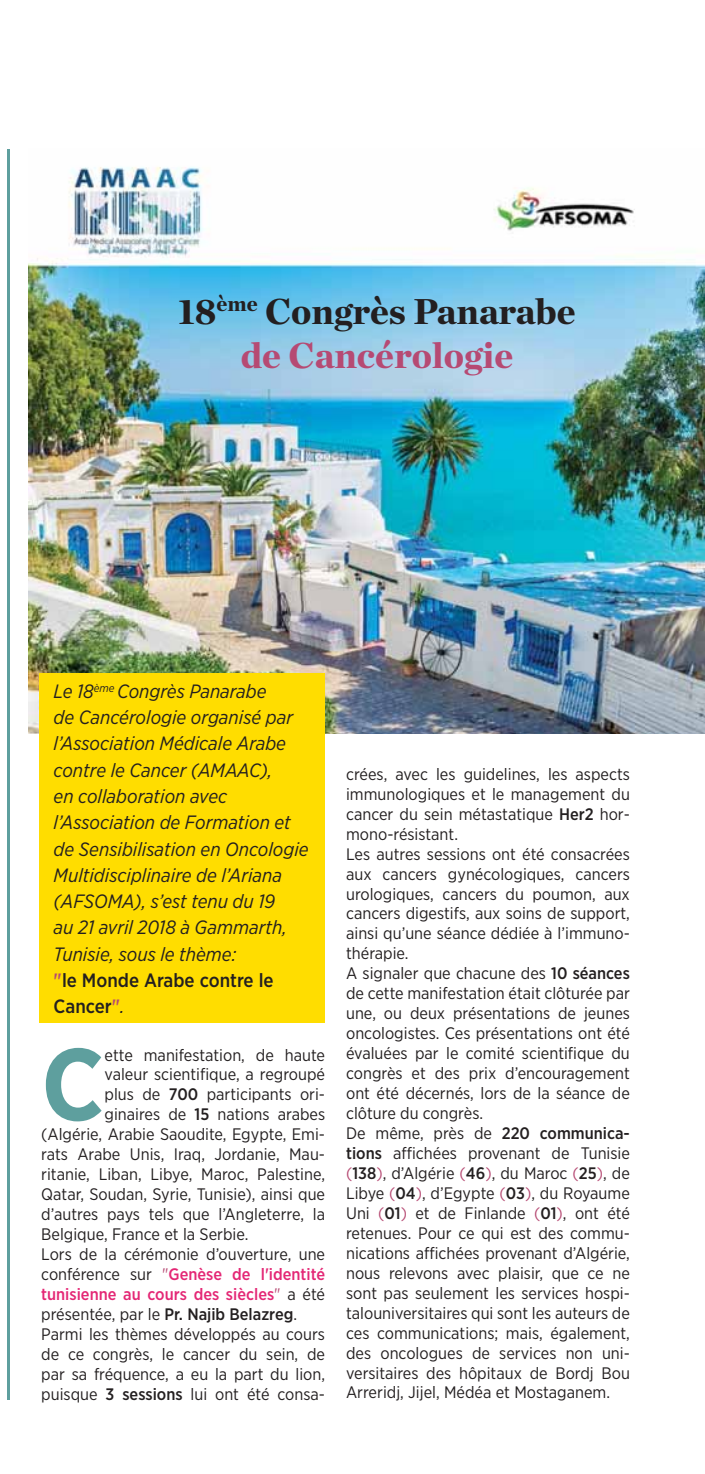
<style>
.page{position:relative;width:705px;height:1474px;background:#fff}
.page>*{position:absolute;margin:0;border:0;box-sizing:border-box;transform-origin:0 0}
.t1{font:700 102.2px "Gotham Narrow";color:#5e9f9e}
.t2{font:900 36.75px/44.1px "Chronicle Deck";color:#231f20;text-align:center}
.t3{font:italic 19.25px/26.2px "Gotham Narrow";color:#231f20}
.t4{font:16.62px/19.9px "Gotham Narrow";color:#231f20}
.t5{font:500 16.62px "Gotham Narrow";color:#e42775}
.s1{color:#b64a73}
.s2{font-weight:500;font-style:normal;color:#b64a73}
.s3{font-weight:500;font-style:normal}
.s4{font-weight:500}
.s5{font-weight:400;color:#231f20}
.s6{font-weight:400;color:#b64a73}
</style>
<div class="page">
<hr style="left:7px;top:149px;width:3px;height:1250px;background:#5e9f9e">
<img style="left:28px;top:167px;width:676px;height:566px">
<div style="left:40px;top:673px;width:285px;height:349px;background:#fd0"></div>
<h2 class="t2" style="left:178px;top:292px;width:399px">18<sup>ème</sup> Congrès Panarabe <span class="s1">de Cancérologie</span></h2>
<p class="t3" style="left:54px;top:679px;width:256px">Le 18<sup>ème</sup> Congrès Panarabe<br>de Cancérologie organisé par l’Association Médicale Arabe contre le Cancer (AMAAC),<br>en collaboration avec l’Association de Formation et de Sensibilisation en Oncologie<br>Multidisciplinaire de l’Ariana (AFSOMA), s’est tenu du 19<br>au 21 avril 2018 à Gammarth,<br>Tunisie, sous le thème:<br><span class="s2">"</span><span class="s3">le Monde Arabe contre le<br>Cancer</span><span class="s2">"</span>.</p>
<h1 class="t1" style="left:41px;top:1046px;width:65px">C</h1>
<p class="t4" style="left:104px;top:1045px;width:222px">ette manifestation, de haute</p>
<p class="t4" style="left:104px;top:1065px;width:222px">valeur scientifique, a regroupé</p>
<p class="t4" style="left:104px;top:1085px;width:222px">plus de <span class="s4">700</span> participants ori-</p>
<p class="t4" style="left:104px;top:1105px;width:222px">ginaires de <span class="s4">15</span> nations arabes</p>
<p class="t4" style="left:41px;top:1125px;width:285px">(Algérie, Arabie Saoudite, Egypte, Emi-</p>
<p class="t4" style="left:41px;top:1145px;width:285px">rats Arabe Unis, Iraq, Jordanie, Mau-</p>
<p class="t4" style="left:41px;top:1165px;width:285px">ritanie, Liban, Libye, Maroc, Palestine,</p>
<p class="t4" style="left:41px;top:1185px;width:285px">Qatar, Soudan, Syrie, Tunisie), ainsi que</p>
<p class="t4" style="left:41px;top:1205px;width:285px">d’autres pays tels que l’Angleterre, la</p>
<p class="t4" style="left:41px;top:1225px;width:208px">Belgique, France et la Serbie.</p>
<p class="t4" style="left:41px;top:1245px;width:285px">Lors de la cérémonie d’ouverture, une</p>
<p class="t5" style="left:41px;top:1268px;width:285px"><span class="s5">conférence sur</span> <span class="s6">"</span>Genèse de l'identité</p>
<p class="t5" style="left:41px;top:1287px;width:285px">tunisienne au cours des siècles<span class="s6">"</span> <span class="s5">a été</span></p>
<p class="t4" style="left:41px;top:1305px;width:257px">présentée, par le <span class="s4">Pr. Najib Belazreg</span>.</p>
<p class="t4" style="left:41px;top:1325px;width:285px">Parmi les thèmes développés au cours</p>
<p class="t4" style="left:41px;top:1345px;width:285px">de ce congrès, le cancer du sein, de</p>
<p class="t4" style="left:41px;top:1365px;width:285px">par sa fréquence, a eu la part du lion,</p>
<p class="t4" style="left:41px;top:1384px;width:285px">puisque <span class="s4">3 sessions</span> lui ont été consa-</p>
<p class="t4" style="left:346px;top:765px;width:285px">crées, avec les guidelines, les aspects immunologiques et le management du cancer du sein métastatique <span class="s4">Her2</span> hor&shy;mono-résistant.<br>Les autres sessions ont été consacrées aux cancers gynécologiques, cancers urologiques, cancers du poumon, aux cancers digestifs, aux soins de support, ainsi qu’une séance dédiée à l’immuno&shy;thérapie.<br>A signaler que chacune des <span class="s4">10 séances </span>de cette manifestation était clôturée par une, ou deux présentations de jeunes oncologistes. Ces présentations ont été évaluées par le comité scientifique du congrès et des prix d’encouragement ont été décernés, lors de la séance de clôture du congrès.<br>De même, près de <span class="s4">220 communica&shy;tions</span> affichées provenant de Tunisie <span class="s1">(</span><span class="s4">138</span><span class="s1">)</span>, d’Algérie <span class="s1">(</span><span class="s4">46</span><span class="s1">)</span>, du Maroc <span class="s1">(</span><span class="s4">25</span><span class="s1">)</span>, de Libye <span class="s1">(</span><span class="s4">04</span><span class="s1">)</span>, d’Egypte <span class="s1">(</span><span class="s4">03</span><span class="s1">)</span>, du Royaume Uni <span class="s1">(</span><span class="s4">01</span><span class="s1">)</span> et de Finlande <span class="s1">(</span><span class="s4">01</span><span class="s1">)</span>, ont été retenues. Pour ce qui est des commu&shy;nications affichées provenant d’Algérie, nous relevons avec plaisir, que ce ne sont pas seulement les services hospi&shy;talouniversitaires qui sont les auteurs de ces communications; mais, également, des oncologues de services non uni&shy;versitaires des hôpitaux de Bordj Bou Arreridj, Jijel, Médéa et Mostaganem.</p>
</div>
